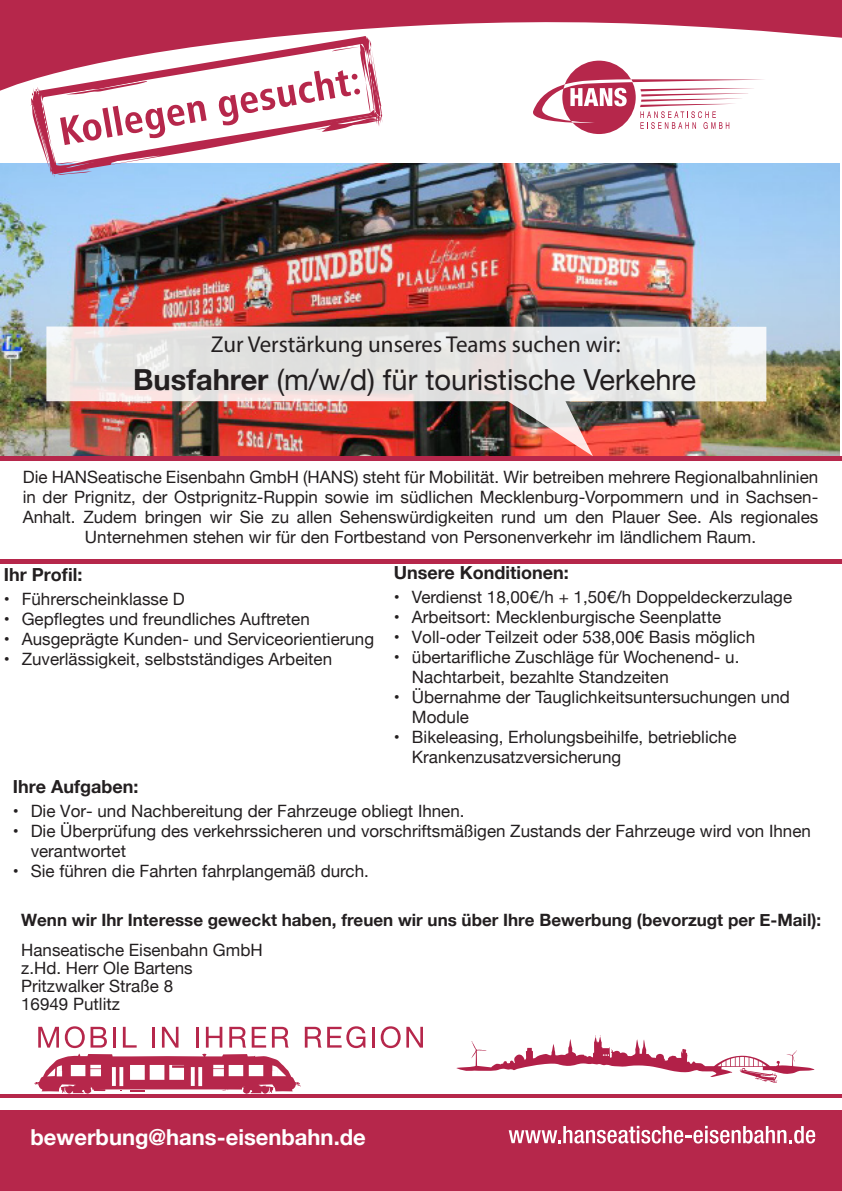
<style>
.page{position:relative;width:842px;height:1191px;background:#fff}
.page>*{position:absolute;margin:0;border:0;box-sizing:border-box;transform-origin:0 0}
.t1{font:29px "Helvetica Neue";color:#231f20}
.t2{font:23.5px "Myriad Pro";color:#fff}
.t3{font:23px "Myriad Pro";color:#231f20}
.t4{font:700 22px "Helvetica Neue";color:#fff}
.t5{font:700 18px "Helvetica Neue";color:#231f20}
.t6{font:17px/20px "Helvetica Neue";color:#231f20}
.t7{font:700 17px "Helvetica Neue";color:#231f20}
.s1{font-weight:700}
</style>
<div class="page">
<div style="left:0;top:1110px;width:842px;height:81px;background:#b6274b"></div>
<svg style="left:509px;top:1125px;width:306px;height:18px"></svg>
<svg style="left:0;top:1093px;width:842px;height:4px;fill:#b6274b"></svg>
<svg style="left:35px;top:1026px;width:330px;height:67px"></svg>
<hr style="left:372px;top:1026px;width:3px;height:21px;background:#b6274b">
<svg style="left:381px;top:1026px;width:42px;height:22px"></svg>
<svg style="left:456px;top:1035px;width:359px;height:48px"></svg>
<svg style="left:0;top:0;width:842px;height:91px"></svg>
<div style="left:562px;top:61px;width:74px;height:73px;background:#b6274b;border-radius:50%"></div>
<svg style="left:530px;top:79px;width:236px;height:50px"></svg>
<img style="left:0;top:164px;width:839px;height:292px">
<hr style="left:0;top:456px;width:842px;height:4px;background:#b6274b">
<svg style="left:32px;top:35px;width:350px;height:160px"></svg>
<svg style="left:30px;top:78px;width:177px;height:178px"></svg>
<svg style="left:218px;top:34px;width:164px;height:98px"></svg>
<img style="left:46px;top:326px;width:720px;height:130px">
<hr style="left:0;top:559px;width:842px;height:4px;background:#b6274b">
<p class="t3" style="left:211px;top:330px;width:411px">Zur Verstärkung unseres Teams suchen wir:</p>
<p class="t1" style="left:133px;top:358px;width:564px"><span class="s1">Busfahrer</span> (m/w/d) für touristische Verkehre</p>
<p class="t6" style="left:23px;top:467px;width:797px;text-align:center">Die HANSeatische Eisenbahn GmbH (HANS) steht für Mobilität. Wir betreiben mehrere Regionalbahnlinien in der Prignitz, der Ostprignitz-Ruppin sowie im südlichen Mecklenburg-Vorpommern und in Sachsen-Anhalt. Zudem bringen wir Sie zu allen Sehenswürdigkeiten rund um den Plauer See. Als regionales Unternehmen stehen wir für den Fortbestand von Personenverkehr im ländlichem Raum.</p>
<p class="t5" style="left:4px;top:560px;width:80px">Ihr Profil:</p>
<p class="t6" style="left:4px;top:590px;width:183px">• Führerscheinklasse D</p>
<p class="t6" style="left:4px;top:610px;width:308px">• Gepflegtes und freundliches Auftreten</p>
<p class="t6" style="left:4px;top:630px;width:372px">• Ausgeprägte Kunden- und Serviceorientierung</p>
<p class="t6" style="left:4px;top:650px;width:330px">• Zuverlässigkeit, selbstständiges Arbeiten</p>
<p class="t5" style="left:394px;top:559px;width:176px">Unsere Konditionen:</p>
<p class="t6" style="left:394px;top:588px;width:400px">• Verdienst 18,00€/h + 1,50€/h Doppeldeckerzulage</p>
<p class="t6" style="left:394px;top:608px;width:329px">• Arbeitsort: Mecklenburgische Seenplatte</p>
<p class="t6" style="left:394px;top:628px;width:363px">• Voll-oder Teilzeit oder 538,00€ Basis möglich</p>
<p class="t6" style="left:412px;top:648px;width:329px;text-indent:-18px">• übertarifliche Zuschläge für Wochenend- u.<br>Nachtarbeit, bezahlte Standzeiten</p>
<p class="t6" style="left:412px;top:688px;width:379px;text-indent:-18px">• Übernahme der Tauglichkeitsuntersuchungen und<br>Module</p>
<p class="t6" style="left:412px;top:728px;width:326px;text-indent:-18px">• Bikeleasing, Erholungsbeihilfe, betriebliche<br>Krankenzusatzversicherung</p>
<p class="t5" style="left:13px;top:772px;width:127px">Ihre Aufgaben:</p>
<p class="t6" style="left:13px;top:802px;width:453px">• Die Vor- und Nachbereitung der Fahrzeuge obliegt Ihnen.</p>
<p class="t6" style="left:31px;top:822px;width:782px;text-indent:-18px">• Die Überprüfung des verkehrssicheren und vorschriftsmäßigen Zustands der Fahrzeuge wird von Ihnen verantwortet</p>
<p class="t6" style="left:13px;top:862px;width:358px">• Sie führen die Fahrten fahrplangemäß durch.</p>
<p class="t7" style="left:21px;top:906px;width:801px">Wenn wir Ihr Interesse geweckt haben, freuen wir uns über Ihre Bewerbung (bevorzugt per E-Mail):</p>
<p class="t6" style="left:21px;top:941px;width:243px">Hanseatische Eisenbahn GmbH</p>
<p class="t6" style="left:21px;top:959px;width:173px">z.Hd. Herr Ole Bartens</p>
<p class="t6" style="left:21px;top:977px;width:154px">Pritzwalker Straße 8</p>
<p class="t6" style="left:21px;top:995px;width:100px">16949 Putlitz</p>
<h2 class="t2" style="left:37px;top:1121px;width:290px">personal@hans-eisenbahn.de</h2>
<p class="t4" style="left:30px;top:1119px;width:337px">bewerbung@hans-eisenbahn.de</p>
</div>
